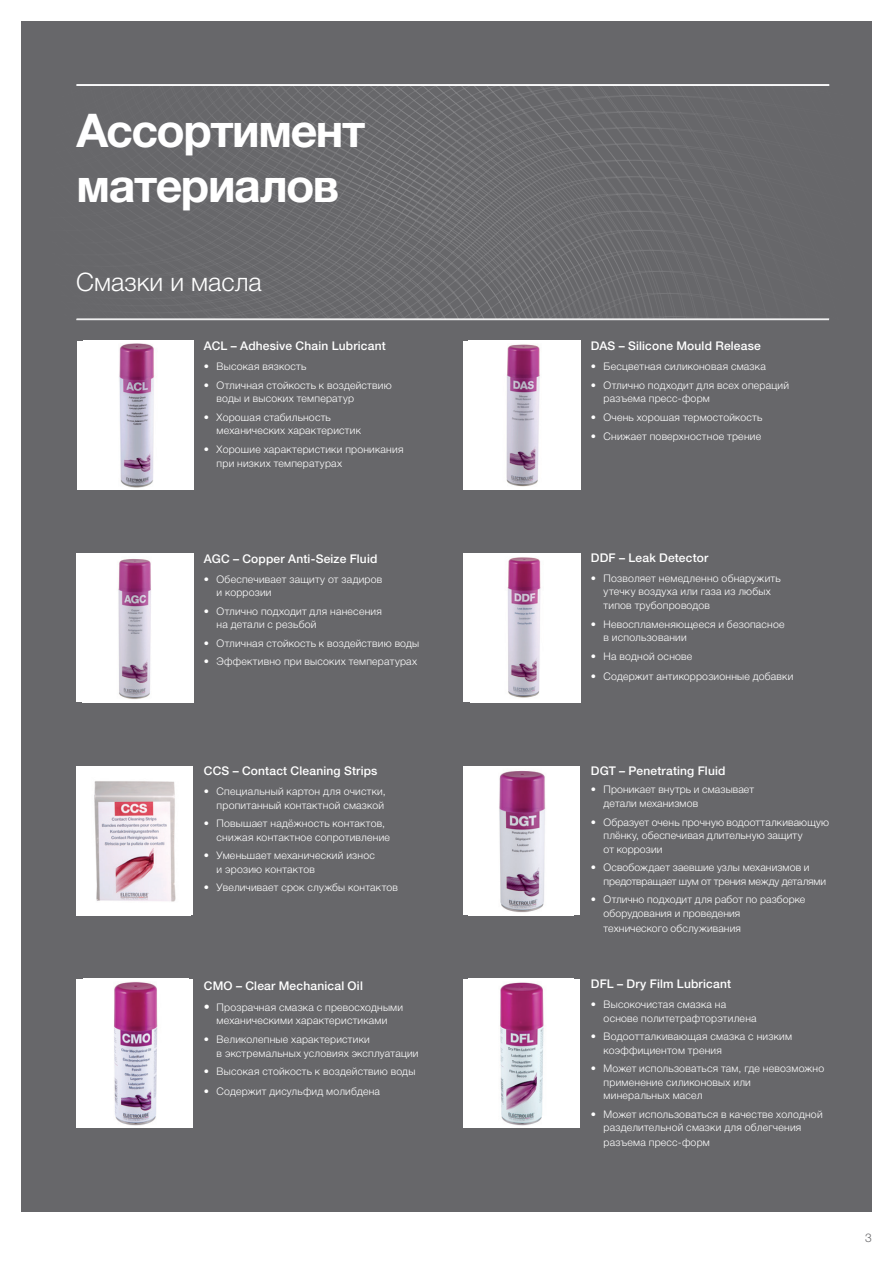
<style>
.page{position:relative;width:893px;height:1263px;background:#fff}
.page>*{position:absolute;margin:0;border:0;box-sizing:border-box;transform-origin:0 0}
.t1{font:700 46.5px/55.5px "Helvetica Neue LTCYR";letter-spacing:-.03em;color:#fff}
.t2{font:300 25.5px "Helvetica Neue LTCYR";color:#fff}
.t3{font:500 12px "Helvetica Neue";letter-spacing:.015em;color:#fff}
.t4{font:300 12px "Helvetica Neue";color:#67676a}
.t5{font:300 10.5px/13.5px "Helvetica Neue LTCYR";letter-spacing:.02em;color:#fff}
.t6{font:300 10.5px/13.5px "Helvetica Neue LTCYR";letter-spacing:-.005em;color:#fff}
.s1{font-size:12px}
</style>
<div class="page">
<div style="left:21px;top:21px;width:851px;height:1191px;background:#67676a"></div>
<svg style="left:76px;top:84px;width:754px;height:235px"></svg>
<hr style="left:77px;top:84px;width:752px;height:2px;background:#fff">
<hr style="left:76px;top:319px;width:753px;height:1px;background:#fff">
<div style="left:77px;top:341px;width:116px;height:149px;background:#fff"></div>
<img style="left:119px;top:343px;width:35px;height:145px">
<div style="left:463px;top:554px;width:117px;height:148px;background:#fff"></div>
<img style="left:507px;top:557px;width:34px;height:141px">
<div style="left:76px;top:554px;width:117px;height:148px;background:#fff"></div>
<img style="left:118px;top:559px;width:33px;height:140px">
<div style="left:463px;top:766px;width:117px;height:149px;background:#fff"></div>
<img style="left:499px;top:771px;width:47px;height:142px">
<img style="left:76px;top:766px;width:115px;height:149px">
<div style="left:463px;top:979px;width:117px;height:149px;background:#fff"></div>
<img style="left:500px;top:982px;width:44px;height:144px">
<div style="left:76px;top:979px;width:117px;height:149px;background:#fff"></div>
<img style="left:114px;top:982px;width:44px;height:144px">
<div style="left:463px;top:341px;width:117px;height:149px;background:#fff"></div>
<img style="left:506px;top:344px;width:34px;height:143px">
<h1 class="t1" style="left:77px;top:102px;width:290px">Ассортимент материалов</h1>
<h2 class="t2" style="left:76px;top:268px;width:187px">Смазки и масла</h2>
<p class="t3" style="left:204px;top:339px;width:183px">ACL – Adhesive Chain Lubricant</p>
<p class="t5" style="left:204px;top:360px;width:104px">• Высокая вязкость</p>
<p class="t5" style="left:217px;top:378px;width:177px;text-indent:-13px">• Отличная стойкость к воздействию воды и высоких температур</p>
<p class="t5" style="left:217px;top:410px;width:146px;text-indent:-13px">• Хорошая стабильность механических характеристик</p>
<p class="t5" style="left:217px;top:443px;width:188px;text-indent:-13px">• Хорошие характеристики проникания при низких температурах</p>
<p class="t3" style="left:204px;top:551px;width:175px">AGC – Copper Anti-Seize Fluid</p>
<p class="t5" style="left:217px;top:572px;width:167px;text-indent:-13px">• Обеспечивает защиту от задиров и коррозии</p>
<p class="t5" style="left:217px;top:604px;width:167px;text-indent:-13px">• Отлично подходит для нанесения на детали с резьбой</p>
<p class="t5" style="left:204px;top:636px;width:217px">• Отличная стойкость к воздействию воды</p>
<p class="t5" style="left:204px;top:655px;width:215px">• Эффективно при высоких температурах</p>
<p class="t3" style="left:204px;top:764px;width:175px">CCS – Contact Cleaning Strips</p>
<p class="t5" style="left:204px;top:785px;width:183px;text-align:right">• Специальный картон для очистки, пропитанный контактной смазкой</p>
<p class="t5" style="left:217px;top:817px;width:175px;text-indent:-13px">• Повышает надёжность контактов, снижая контактное сопротивление</p>
<p class="t5" style="left:217px;top:849px;width:160px;text-indent:-13px">• Уменьшает механический износ и эрозию контактов</p>
<p class="t5" style="left:204px;top:881px;width:196px">• Увеличивает срок службы контактов</p>
<p class="t3" style="left:204px;top:978px;width:161px">CMO – Clear Mechanical Oil</p>
<p class="t5" style="left:204px;top:1000px;width:201px;text-align:center"><span class="s1">•</span> Прозрачная смазка с превосходными механическими характеристиками</p>
<p class="t5" style="left:217px;top:1033px;width:203px;text-indent:-13px">• Великолепные характеристики<br>в экстремальных условиях эксплуатации</p>
<p class="t5" style="left:204px;top:1065px;width:213px">• Высокая стойкость к воздействию воды</p>
<p class="t5" style="left:204px;top:1085px;width:178px">• Содержит дисульфид молибдена</p>
<p class="t3" style="left:591px;top:339px;width:172px">DAS – Silicone Mould Release</p>
<p class="t5" style="left:591px;top:360px;width:176px">• Бесцветная силиконовая смазка</p>
<p class="t5" style="left:604px;top:378px;width:187px;text-indent:-13px">• Отлично подходит для всех операций разъема пресс-форм</p>
<p class="t5" style="left:591px;top:410px;width:173px">• Очень хорошая термостойкость</p>
<p class="t5" style="left:591px;top:429px;width:172px">• Снижает поверхностное трение</p>
<p class="t3" style="left:591px;top:551px;width:119px">DDF – Leak Detector</p>
<p class="t5" style="left:604px;top:571px;width:179px;text-indent:-13px">• Позволяет немедленно обнаружить утечку воздуха или газа из любых типов трубопроводов</p>
<p class="t5" style="left:604px;top:617px;width:182px;text-indent:-13px">• Невоспламеняющееся и безопасное в использовании</p>
<p class="t5" style="left:591px;top:649px;width:103px">• На водной основе</p>
<p class="t5" style="left:591px;top:669px;width:204px">• Содержит антикоррозионные добавки</p>
<p class="t3" style="left:591px;top:763px;width:136px">DGT – Penetrating Fluid</p>
<p class="t5" style="left:604px;top:783px;width:152px;text-indent:-13px">• Проникает внутрь и смазывает детали механизмов</p>
<p class="t5" style="left:604px;top:815px;width:227px;text-indent:-13px">• Образует очень прочную водоотталкивающую плёнку, обеспечивая длительную защиту<br>от коррозии</p>
<p class="t6" style="left:604px;top:861px;width:224px;text-indent:-13px">• Освобождает заевшие узлы механизмов и предотвращает шум от трения между деталями</p>
<p class="t5" style="left:604px;top:893px;width:203px;text-indent:-13px">• Отлично подходит для работ по разборке оборудования и проведения</p>
<p class="t5" style="left:604px;top:921px;width:139px">технического обслуживания</p>
<p class="t3" style="left:591px;top:977px;width:142px">DFL – Dry Film Lubricant</p>
<p class="t5" style="left:604px;top:998px;width:155px;text-indent:-13px">• Высокочистая смазка на основе политетрафторэтилена</p>
<p class="t5" style="left:604px;top:1030px;width:190px;text-indent:-13px">• Водоотталкивающая смазка с низким коэффициентом трения</p>
<p class="t5" style="left:604px;top:1062px;width:222px;text-indent:-13px">• Может использоваться там, где невозможно применение силиконовых или<br>минеральных масел</p>
<p class="t5" style="left:604px;top:1107px;width:220px;text-indent:-13px">• Может использоваться в качестве холодной разделительной смазки для облегчения</p>
<p class="t5" style="left:604px;top:1136px;width:108px">разъема пресс-форм</p>
<p class="t4" style="left:865px;top:1230px;width:8px">3</p>
</div>
